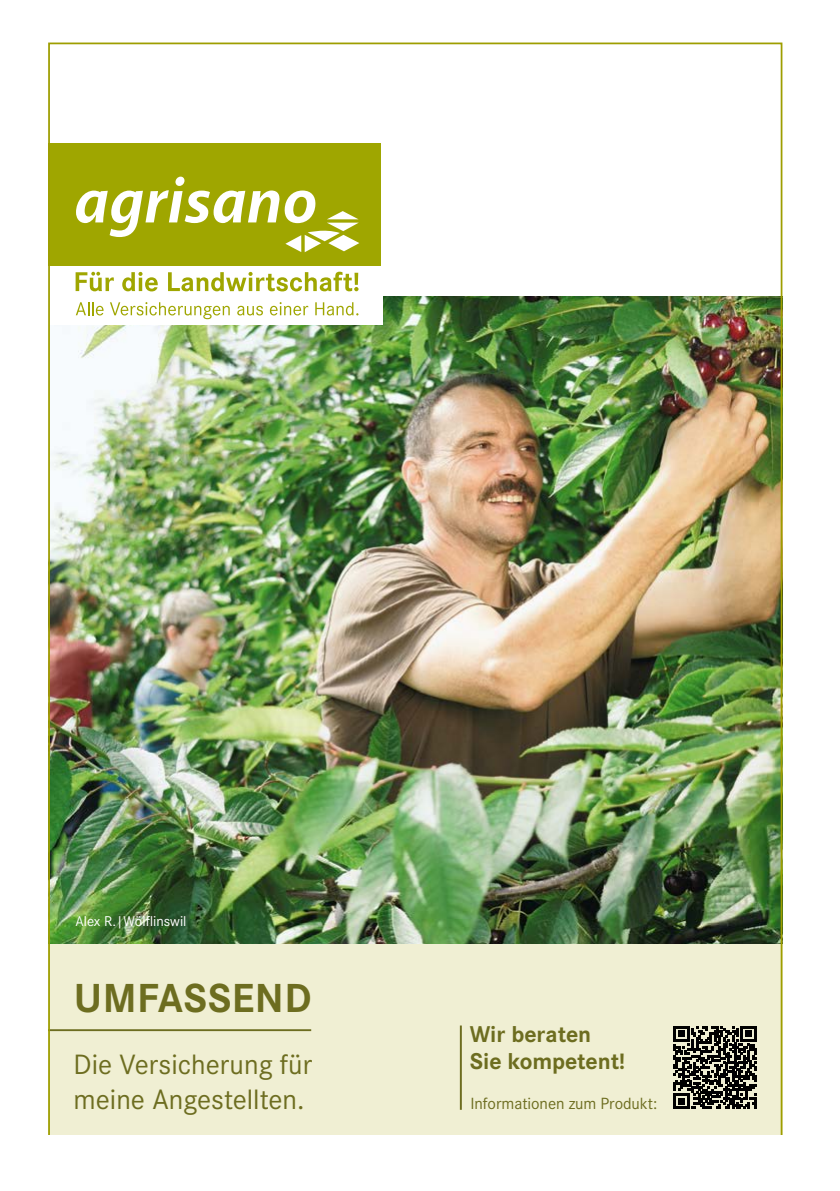
<style>
.page{position:relative;width:840px;height:1191px;background:#fff}
.page>*{position:absolute;margin:0;border:0;box-sizing:border-box;transform-origin:0 0}
.t1{font:700 42px "Corporate S";letter-spacing:.01em;color:#6d6d20}
.t2{font:29px/34.8px "Corporate S";color:#6d6d20}
.t3{font:700 23.8px/27.8px "Corporate S";color:#6d6d20}
.t4{font:16.8px "Corporate S";letter-spacing:-.005em;color:#6d6d20}
.t5{font:14.8px "Corporate S";color:#fff}
</style>
<div class="page">
<img style="left:48px;top:43px;width:734px;height:1091px">
<p class="t5" style="left:75px;top:912px;width:113px">Alex R.|Wölflinswil</p>
<h1 class="t1" style="left:74px;top:973px;width:239px">UMFASSEND</h1>
<p class="t2" style="left:73px;top:1047px;width:240px">Die Versicherung für meine Angestellten.</p>
<p class="t3" style="left:469px;top:1020px;width:157px">Wir beraten<br>Sie kompetent!</p>
<p class="t4" style="left:470px;top:1093px;width:188px">Informationen zum Produkt:</p>
</div>
